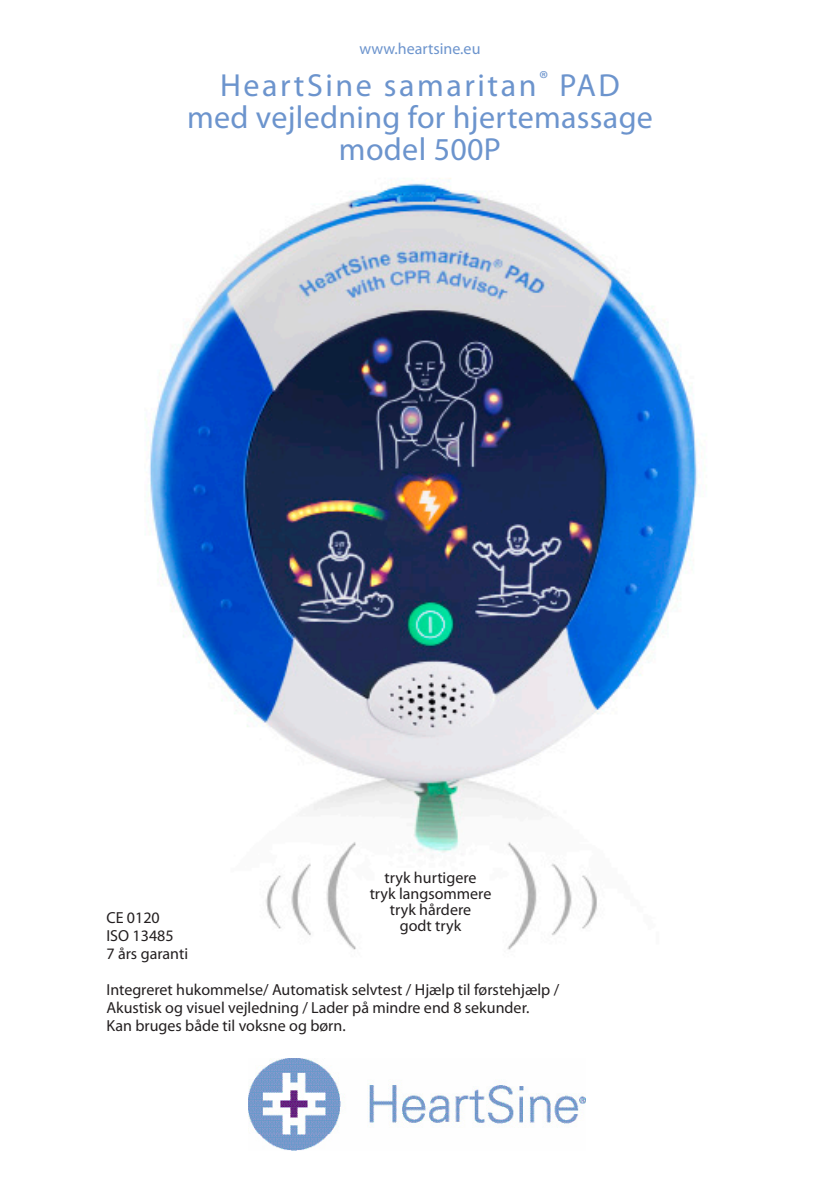
<style>
.page{position:relative;width:840px;height:1191px;background:#fff}
.page>*{position:absolute;margin:0;border:0;box-sizing:border-box;transform-origin:0 0}
.t1{font:32px "Myriad Pro";letter-spacing:.01em;color:#6c94cd}
.t2{font:32px "Myriad Pro";letter-spacing:.08em;color:#6c94cd}
.t3{font:16px "Myriad Pro";color:#231f20}
.t4{font:16px "Myriad Pro";color:#6c94cd}
</style>
<div class="page">
<img style="left:145px;top:178px;width:553px;height:772px">
<img style="left:249px;top:1058px;width:336px;height:92px">
<p class="t4" style="left:359px;top:38px;width:122px">www.heartsine.eu</p>
<p class="t2" style="left:220px;top:66px;width:401px">HeartSine samaritan<sup>®</sup> PAD</p>
<p class="t1" style="left:187px;top:98px;width:467px">med vejledning for hjertemassage</p>
<p class="t1" style="left:339px;top:130px;width:163px">model 500P</p>
<p class="t3" style="left:384px;top:868px;width:93px">tryk hurtigere</p>
<p class="t3" style="left:369px;top:884px;width:123px">tryk langsommere</p>
<p class="t3" style="left:389px;top:900px;width:83px">tryk hårdere</p>
<p class="t3" style="left:399px;top:916px;width:63px">godt tryk</p>
<p class="t3" style="left:106px;top:907px;width:55px">CE 0120</p>
<p class="t3" style="left:106px;top:925px;width:69px">ISO 13485</p>
<p class="t3" style="left:106px;top:943px;width:83px">7 års garanti</p>
<p class="t3" style="left:106px;top:979px;width:454px">Integreret hukommelse/ Automatisk selvtest / Hjælp til førstehjælp /</p>
<p class="t3" style="left:106px;top:997px;width:424px">Akustisk og visuel vejledning / Lader på mindre end 8 sekunder.</p>
<p class="t3" style="left:106px;top:1015px;width:241px">Kan bruges både til voksne og børn.</p>
</div>
